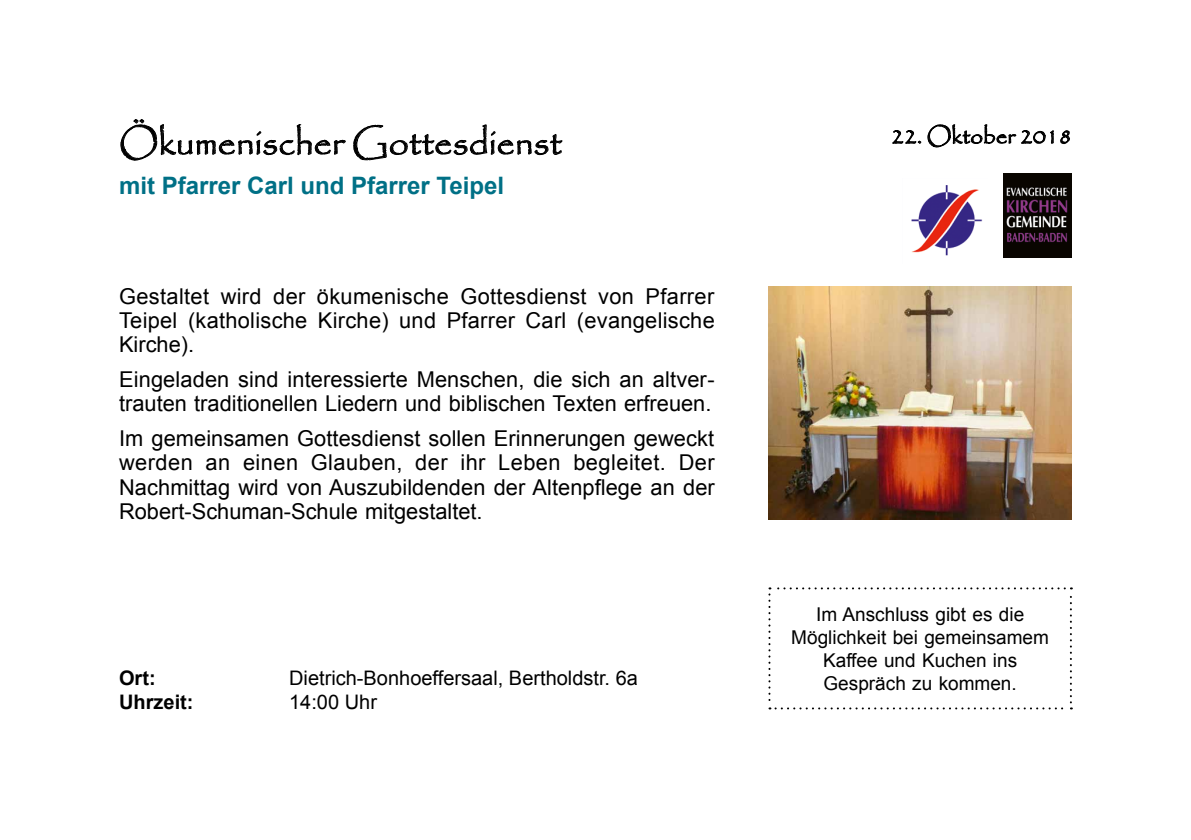
<style>
.page{position:relative;width:1191px;height:840px;background:#fff}
.page>*{position:absolute;margin:0;border:0;box-sizing:border-box;transform-origin:0 0}
.t1{font:36px "Papyrus";color:#000}
.t2{font:700 24px "Arial";color:#007086}
.t3{font:22.6px "Papyrus";color:#000}
.t4{font:21.8px/24px "Arial";letter-spacing:.005em;color:#000;text-align:justify}
.t5{font:20px "Arial";color:#000}
.t6{font:700 20px "Arial";color:#000}
.t7{font:19px/23px "Arial";color:#000;text-align:center}
</style>
<div class="page">
<img style="left:911px;top:185px;width:72px;height:71px">
<svg style="left:120px;top:119px;width:226px;height:42px"></svg>
<svg style="left:353px;top:124px;width:210px;height:37px"></svg>
<svg style="left:892px;top:130px;width:29px;height:14px"></svg>
<svg style="left:927px;top:124px;width:127px;height:24px"></svg>
<svg style="left:1060px;top:130px;width:10px;height:15px"></svg>
<img style="left:768px;top:286px;width:303px;height:233px">
<svg style="left:768px;top:587px;width:303px;height:122px"></svg>
<img style="left:1004px;top:173px;width:67px;height:84px">
<h1 class="t1" style="left:119px;top:121px;width:444px">Ökumenischer Gottesdienst</h1>
<p class="t2" style="left:119px;top:170px;width:387px">mit Pfarrer Carl und Pfarrer Teipel</p>
<p class="t4" style="left:119px;top:284px;width:597px">Gestaltet wird der ökumenische Gottesdienst von Pfarrer Teipel (katholische Kirche) und Pfarrer Carl (evangelische Kirche).</p>
<p class="t4" style="left:119px;top:367px;width:597px">Eingeladen sind interessierte Menschen, die sich an altver&shy;trauten traditionellen Liedern und biblischen Texten erfreuen.</p>
<p class="t4" style="left:119px;top:427px;width:597px">Im gemeinsamen Gottesdienst sollen Erinnerungen geweckt werden an einen Glauben, der ihr Leben begleitet. Der Nachmittag wird von Auszubildenden der Altenpflege an der Robert-Schuman-Schule mitgestaltet.</p>
<p class="t6" style="left:119px;top:664px;width:38px">Ort:</p>
<p class="t5" style="left:289px;top:665px;width:350px">Dietrich-Bonhoeffersaal, Bertholdstr. 6a</p>
<p class="t6" style="left:119px;top:688px;width:76px">Uhrzeit:</p>
<p class="t5" style="left:289px;top:689px;width:89px">14:00 Uhr</p>
<p class="t3" style="left:891px;top:122px;width:182px">22. Oktober 2018</p>
<p class="t7" style="left:791px;top:602px;width:259px">Im Anschluss gibt es die<br>Möglichkeit bei gemeinsamem<br>Kaffee und Kuchen ins<br>Gespräch zu kommen.</p>
</div>
